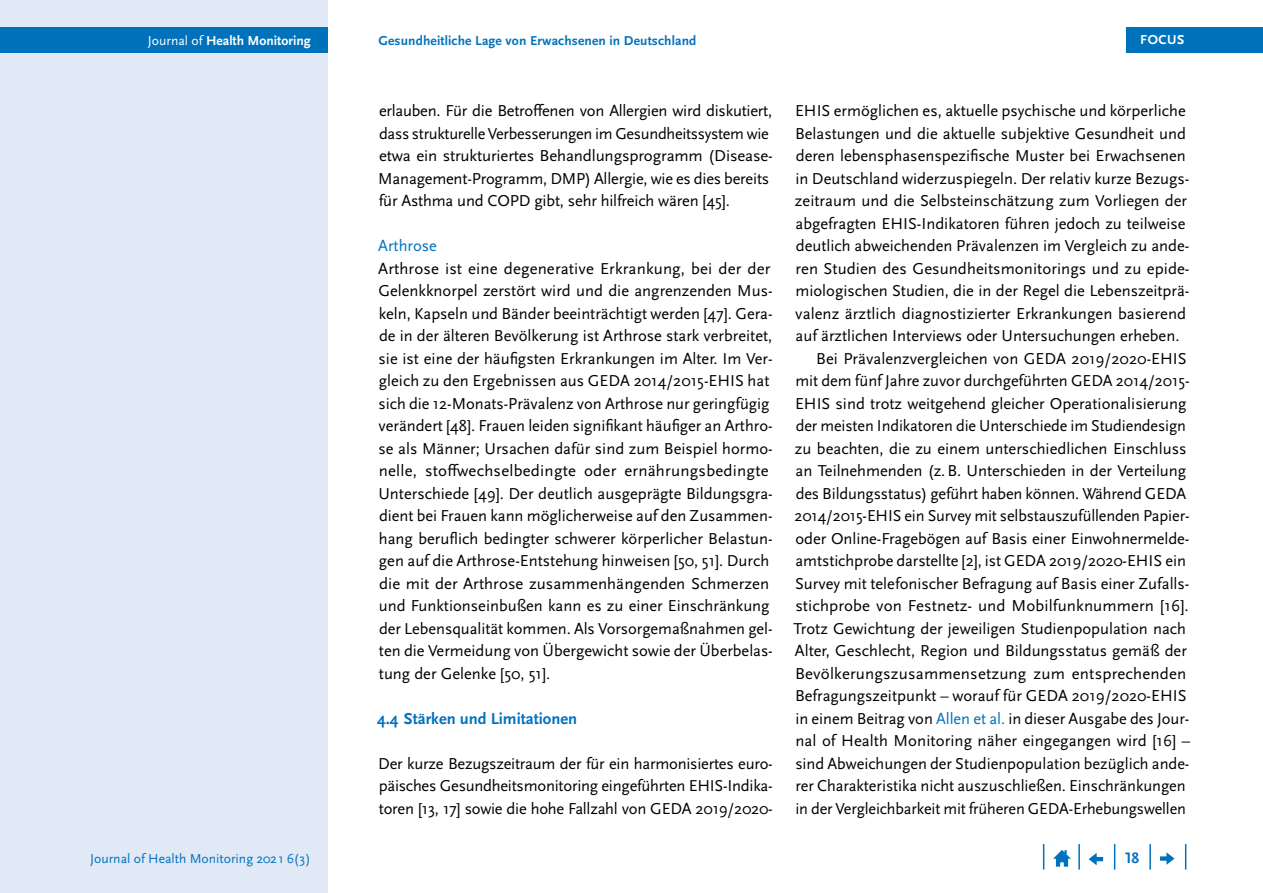
<style>
.page{position:relative;width:1263px;height:893px;background:#fff}
.page>*{position:absolute;margin:0;border:0;box-sizing:border-box;transform-origin:0 0}
.Copy{font:16.5px/22.5px "Scala Sans Pro";color:#000}
.Copy_Einzug{font:16.5px/22.5px "Scala Sans Pro";color:#000}
.t1{font:700 16.5px "Scala Sans Pro";color:#0072bc}
.t2{font:16.5px "Scala Sans Pro";color:#0072bc}
.t3{font:700 15.75px "Scala Sans Pro";color:#0072bc}
.t4{font:13.65px "Scala Sans Pro";color:#0072bc}
.t5{font:700 13.65px "Scala Sans Pro";color:#fff}
.t6{font:700 13.5px "Scala Sans Pro";letter-spacing:.01em;color:#0072bc}
.t7{font:700 13.5px "Scala Sans Pro";letter-spacing:.04em;color:#fff}
.s1{font-weight:400}
.s2{color:#0072bc}
</style>
<div class="page">
<div style="left:0;top:0;width:327px;height:893px;background:#e1e8f6"></div>
<div style="left:0;top:28px;width:327px;height:25px;background:#0072bc"></div>
<svg style="left:1185px;top:844px;width:1px;height:26px"></svg>
<hr style="left:1149px;top:844px;width:2px;height:26px;background:#0072bc">
<svg style="left:1114px;top:844px;width:1px;height:26px"></svg>
<hr style="left:1078px;top:844px;width:2px;height:26px;background:#0072bc">
<svg style="left:1043px;top:844px;width:1px;height:26px"></svg>
<svg style="left:1053px;top:850px;width:18px;height:17px"></svg>
<svg style="left:1089px;top:853px;width:14px;height:12px"></svg>
<svg style="left:1160px;top:852px;width:14px;height:13px"></svg>
<div style="left:1126px;top:28px;width:137px;height:25px;background:#0072bc"></div>
<p class="t5" style="left:148px;top:33px;width:164px"><span class="s1">Journal of</span> Health Monitoring</p>
<p class="t6" style="left:378px;top:33px;width:319px">Gesundheitliche Lage von Erwachsenen in Deutschland</p>
<p class="t7" style="left:1140px;top:32px;width:46px">FOCUS</p>
<p class="Copy" style="left:378px;top:99px;width:396px">erlauben. Für die Betroffenen von Allergien wird diskutiert, dass strukturelle Verbesserungen im Gesundheitssystem wie etwa ein strukturiertes Behandlungsprogramm (Disease-Management-Programm, DMP) Allergie, wie es dies bereits für Asthma und COPD gibt, sehr hilfreich wären [45].</p>
<h3 class="t2" style="left:378px;top:236px;width:60px">Arthrose</h3>
<p class="Copy" style="left:378px;top:257px;width:396px">Arthrose ist eine degenerative Erkrankung, bei der der Gelenkknorpel zerstört wird und die angrenzenden Mus&shy;keln, Kapseln und Bänder beeinträchtigt werden [47]. Gera&shy;de in der älteren Bevölkerung ist Arthrose stark verbreitet, sie ist eine der häufigsten Erkrankungen im Alter. Im Ver&shy;gleich zu den Ergebnissen aus GEDA 2014/2015-EHIS hat sich die 12-Monats-Prävalenz von Arthrose nur geringfügig verändert [48]. Frauen leiden signifikant häufiger an Arthro&shy;se als Männer; Ursachen dafür sind zum Beispiel hormo&shy;nelle, stoffwechselbedingte oder ernährungsbedingte Unterschiede [49]. Der deutlich ausgeprägte Bildungsgra&shy;dient bei Frauen kann möglicherweise auf den Zusammen&shy;hang beruflich bedingter schwerer körperlicher Belastun&shy;gen auf die Arthrose-Entstehung hinweisen [50, 51]. Durch die mit der Arthrose zusammenhängenden Schmerzen und Funktionseinbußen kann es zu einer Einschränkung der Lebensqualität kommen. Als Vorsorgemaßnahmen gel&shy;ten die Vermeidung von Übergewicht sowie der Überbelas&shy;tung der Gelenke [50, 51].</p>
<h2 class="t1" style="left:377px;top:708px;width:201px">4.4 Stärken und Limitationen</h2>
<p class="Copy" style="left:378px;top:752px;width:396px;text-align:justify">Der kurze Bezugszeitraum der für ein harmonisiertes euro&shy;päisches Gesundheitsmonitoring eingeführten EHIS-Indika&shy;toren [13, 17] sowie die hohe Fallzahl von GEDA 2019/2020-</p>
<p class="Copy" style="left:795px;top:99px;width:396px">EHIS ermöglichen es, aktuelle psychische und körperliche Belastungen und die aktuelle subjektive Gesundheit und deren lebensphasenspezifische Muster bei Erwachsenen in Deutschland widerzuspiegeln. Der relativ kurze Bezugs&shy;zeitraum und die Selbsteinschätzung zum Vorliegen der abgefragten EHIS-Indikatoren führen jedoch zu teilweise deutlich abweichenden Prävalenzen im Vergleich zu ande&shy;ren Studien des Gesundheitsmonitorings und zu epide&shy;miologischen Studien, die in der Regel die Lebenszeitprä&shy;valenz ärztlich diagnostizierter Erkrankungen basierend auf ärztlichen Interviews oder Untersuchungen erheben.</p>
<p class="Copy_Einzug" style="left:794px;top:347px;width:398px;text-indent:23px">Bei Prävalenzvergleichen von GEDA 2019/2020-EHIS mit dem fünf Jahre zuvor durchgeführten GEDA 2014/2015- EHIS sind trotz weitgehend gleicher Operationalisierung der meisten Indikatoren die Unterschiede im Studiendesign zu beachten, die zu einem unterschiedlichen Einschluss an Teilnehmenden (z.B. Unterschieden in der Verteilung des Bildungsstatus) geführt haben können. Während GEDA 2014/2015-EHIS ein Survey mit selbstauszufüllenden Papier&shy;oder Online-Fragebögen auf Basis einer Einwohnermelde&shy;amtstichprobe darstellte [2], ist GEDA 2019/2020-EHIS ein Survey mit telefonischer Befragung auf Basis einer Zufalls&shy;stichprobe von Festnetz- und Mobilfunknummern [16].<br>Trotz Gewichtung der jeweiligen Studienpopulation nach Alter, Geschlecht, Region und Bildungsstatus gemäß der Bevölkerungszusammensetzung zum entsprechenden Befragungszeitpunkt – worauf für GEDA 2019/2020-EHIS in einem Beitrag von <span class="s2">Allen et al.</span> in dieser Ausgabe des Jour&shy;nal of Health Monitoring näher eingegangen wird [16] – sind Abweichungen der Studienpopulation bezüglich ande&shy;rer Charakteristika nicht auszuschließen. Einschränkungen in der Vergleichbarkeit mit früheren GEDA-Erhebungswellen</p>
<p class="t4" style="left:90px;top:850px;width:222px">Journal of Health Monitoring 2021 6(3)</p>
<p class="t3" style="left:1125px;top:849px;width:16px">18</p>
</div>
